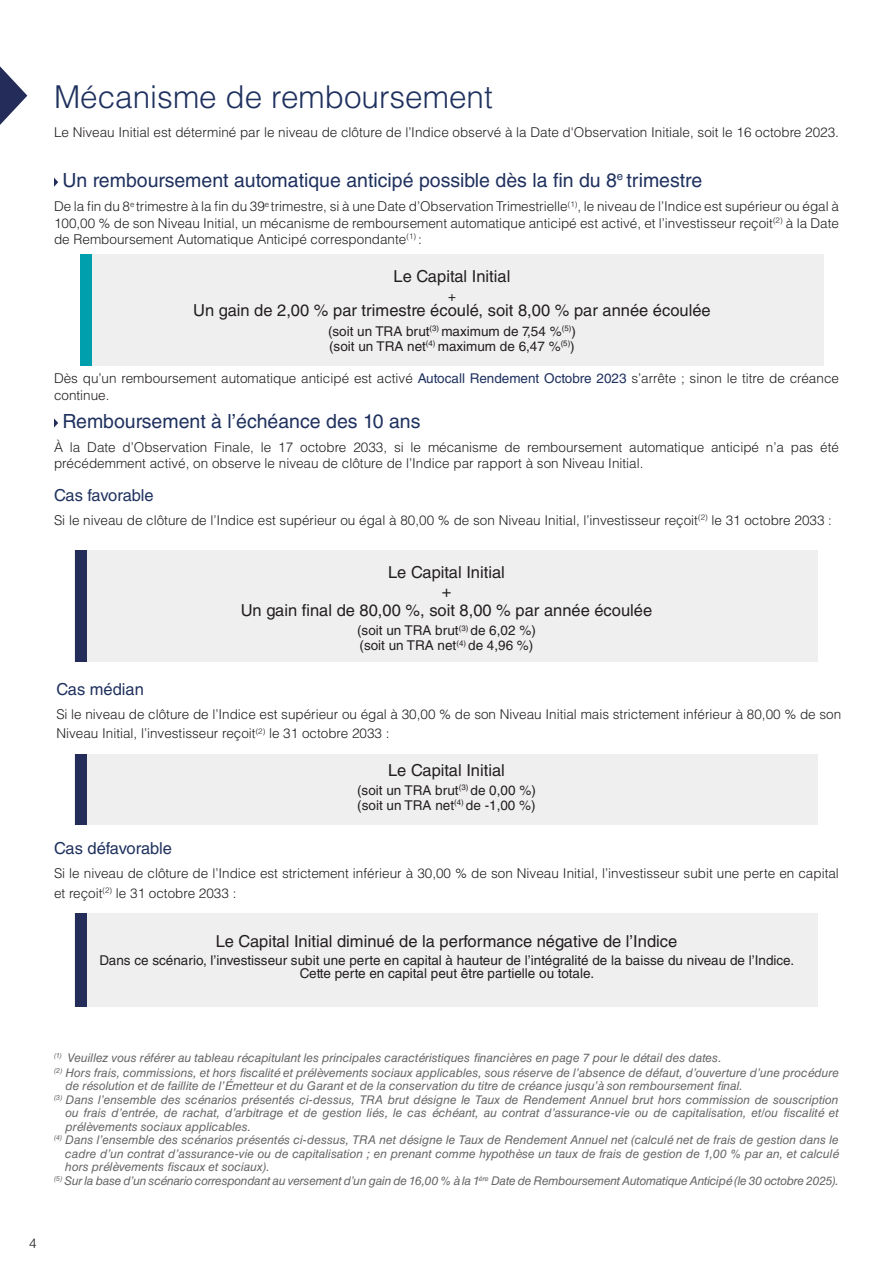
<style>
.page{position:relative;width:893px;height:1265px;background:#fff}
.page>*{position:absolute;margin:0;border:0;box-sizing:border-box;transform-origin:0 0}
.t1{font:300 31.5px "Helvetica LT Std";color:#1f315e}
.t2{font:19.5px "Helvetica LT Std";color:#1f315e}
.t3{font:16.5px "Helvetica LT Std";color:#231f20}
.t4{font:16.5px "Helvetica LT Std";color:#1f315e}
.t5{font:300 13.5px/16.2px "Helvetica LT Std";color:#231f20}
.t6{font:13.5px/13.5px "Helvetica LT Std";color:#231f20;text-align:center}
.t7{font:italic 12px/13.5px "Helvetica LT Std";color:#666;text-align:justify}
.t8{font:italic 12px "Helvetica LT Std";letter-spacing:-.02em;color:#666}
.s1{font-weight:400;color:#1f315e}
</style>
<div class="page">
<svg style="left:54px;top:418px;width:4px;height:10px"></svg>
<svg style="left:0;top:66px;width:27px;height:59px"></svg>
<svg style="left:54px;top:178px;width:4px;height:9px"></svg>
<div style="left:80px;top:255px;width:744px;height:111px;background:#f0eff0"></div>
<div style="left:80px;top:255px;width:12px;height:111px;background:#009fad"></div>
<div style="left:75px;top:913px;width:743px;height:94px;background:#f0eff0"></div>
<div style="left:75px;top:913px;width:11px;height:94px;background:#242d5a"></div>
<div style="left:75px;top:754px;width:743px;height:71px;background:#f0eff0"></div>
<div style="left:75px;top:754px;width:11px;height:71px;background:#242d5a"></div>
<div style="left:75px;top:550px;width:743px;height:112px;background:#f0eff0"></div>
<div style="left:75px;top:550px;width:11px;height:112px;background:#242d5a"></div>
<p class="t1" style="left:54px;top:77px;width:440px">Mécanisme de remboursement</p>
<p class="t5" style="left:54px;top:124px;width:786px">Le Niveau Initial est déterminé par le niveau de clôture de l’Indice observé à la Date d'Observation Initiale, soit le 16 octobre 2023.</p>
<p class="t2" style="left:62px;top:169px;width:641px">Un remboursement automatique anticipé possible dès la fin du 8<sup>e</sup> trimestre</p>
<p class="t5" style="left:54px;top:198px;width:786px;text-align:justify">De la fin du 8<sup>e</sup> trimestre à la fin du 39<sup>e</sup> trimestre, si à une Date d’Observation Trimestrielle<sup>(1)</sup>, le niveau de l’Indice est supérieur ou égal à 100,00 % de son Niveau Initial, un mécanisme de remboursement automatique anticipé est activé, et l’investisseur reçoit<sup>(2)</sup> à la Date de Remboursement Automatique Anticipé correspondante<sup>(1)</sup> :</p>
<p class="t3" style="left:394px;top:267px;width:118px">Le Capital Initial</p>
<p class="t6" style="left:448px;top:290px;width:9px">+</p>
<p class="t3" style="left:193px;top:301px;width:519px">Un gain de 2,00 % par trimestre écoulé, soit 8,00 % par année écoulée</p>
<p class="t6" style="left:328px;top:324px;width:249px">(soit un TRA brut<sup>(3)</sup> maximum de 7,54 %<sup>(5)</sup>)</p>
<p class="t6" style="left:329px;top:339px;width:247px">(soit un TRA net<sup>(4)</sup> maximum de 6,47 %<sup>(5)</sup>)</p>
<p class="t5" style="left:54px;top:370px;width:786px">Dès qu’un remboursement automatique anticipé est activé <span class="s1">Autocall Rendement Octobre 2023</span> s’arrête ; sinon le titre de créance continue.</p>
<p class="t2" style="left:62px;top:409px;width:359px">Remboursement à l’échéance des 10 ans</p>
<p class="t5" style="left:54px;top:439px;width:786px">À la Date d’Observation Finale, le 17 octobre 2033, si le mécanisme de remboursement automatique anticipé n’a pas été précédemment activé, on observe le niveau de clôture de l’Indice par rapport à son Niveau Initial.</p>
<p class="t4" style="left:54px;top:486px;width:101px">Cas favorable</p>
<p class="t5" style="left:54px;top:512px;width:779px">Si le niveau de clôture de l’Indice est supérieur ou égal à 80,00 % de son Niveau Initial, l’investisseur reçoit<sup>(2)</sup> le 31 octobre 2033 :</p>
<p class="t3" style="left:388px;top:562px;width:118px">Le Capital Initial</p>
<p class="t3" style="left:442px;top:582px;width:11px">+</p>
<p class="t3" style="left:241px;top:601px;width:413px">Un gain final de 80,00 %, soit 8,00 % par année écoulée</p>
<p class="t6" style="left:357px;top:624px;width:180px">(soit un TRA brut<sup>(3)</sup> de 6,02 %)</p>
<p class="t6" style="left:359px;top:639px;width:175px">(soit un TRA net<sup>(4)</sup> de 4,96 %)</p>
<p class="t4" style="left:56px;top:679px;width:89px">Cas médian</p>
<p class="t5" style="left:56px;top:704px;width:786px;line-height:19.5px">Si le niveau de clôture de l’Indice est supérieur ou égal à 30,00 % de son Niveau Initial mais strictement inférieur à 80,00 % de son<br>Niveau Initial, l’investisseur reçoit<sup>(2)</sup> le 31 octobre 2033 :</p>
<p class="t3" style="left:388px;top:760px;width:118px">Le Capital Initial</p>
<p class="t6" style="left:357px;top:783px;width:180px">(soit un TRA brut<sup>(3)</sup> de 0,00 %)</p>
<p class="t6" style="left:357px;top:798px;width:180px">(soit un TRA net<sup>(4)</sup> de -1,00 %)</p>
<p class="t4" style="left:54px;top:839px;width:119px">Cas défavorable</p>
<p class="t5" style="left:54px;top:863px;width:786px;line-height:19.5px">Si le niveau de clôture de l’Indice est strictement inférieur à 30,00 % de son Niveau Initial, l’investisseur subit une perte en capital et reçoit<sup>(2)</sup> le 31 octobre 2033 :</p>
<p class="t3" style="left:216px;top:931px;width:463px">Le Capital Initial diminué de la performance négative de l’Indice</p>
<p class="t6" style="left:99px;top:953px;width:696px">Dans ce scénario, l’investisseur subit une perte en capital à hauteur de l’intégralité de la baisse du niveau de l’Indice.<br>Cette perte en capital peut être partielle ou totale.</p>
<p class="t7" style="left:54px;top:1051px;width:669px"><sup>(1)</sup> Veuillez vous référer au tableau récapitulant les principales caractéristiques financières en page 7 pour le détail des dates.</p>
<p class="t7" style="left:65px;top:1066px;width:775px;text-indent:-11px"><sup>(2)</sup> Hors frais, commissions, et hors fiscalité et prélèvements sociaux applicables, sous réserve de l’absence de défaut, d’ouverture d’une procédure de résolution et de faillite de l’Émetteur et du Garant et de la conservation du titre de créance jusqu’à son remboursement final.</p>
<p class="t7" style="left:66px;top:1093px;width:775px;text-indent:-12px"><sup>(3)</sup> Dans l’ensemble des scénarios présentés ci-dessus, TRA brut désigne le Taux de Rendement Annuel brut hors commission de souscription ou frais d’entrée, de rachat, d’arbitrage et de gestion liés, le cas échéant, au contrat d’assurance-vie ou de capitalisation, et/ou fiscalité et prélèvements sociaux applicables.</p>
<p class="t7" style="left:65px;top:1133px;width:775px;text-indent:-11px"><sup>(4)</sup> Dans l’ensemble des scénarios présentés ci-dessus, TRA net désigne le Taux de Rendement Annuel net (calculé net de frais de gestion dans le cadre d’un contrat d’assurance-vie ou de capitalisation ; en prenant comme hypothèse un taux de frais de gestion de 1,00 % par an, et calculé hors prélèvements fiscaux et sociaux).</p>
<p class="t8" style="left:54px;top:1173px;width:786px"><sup>(5)</sup> Sur la base d’un scénario correspondant au versement d’un gain de 16,00 % à la 1<sup>ère</sup> Date de Remboursement Automatique Anticipé (le 30 octobre 2025).</p>
<p class="t5" style="left:29px;top:1235px;width:9px">4</p>
</div>
